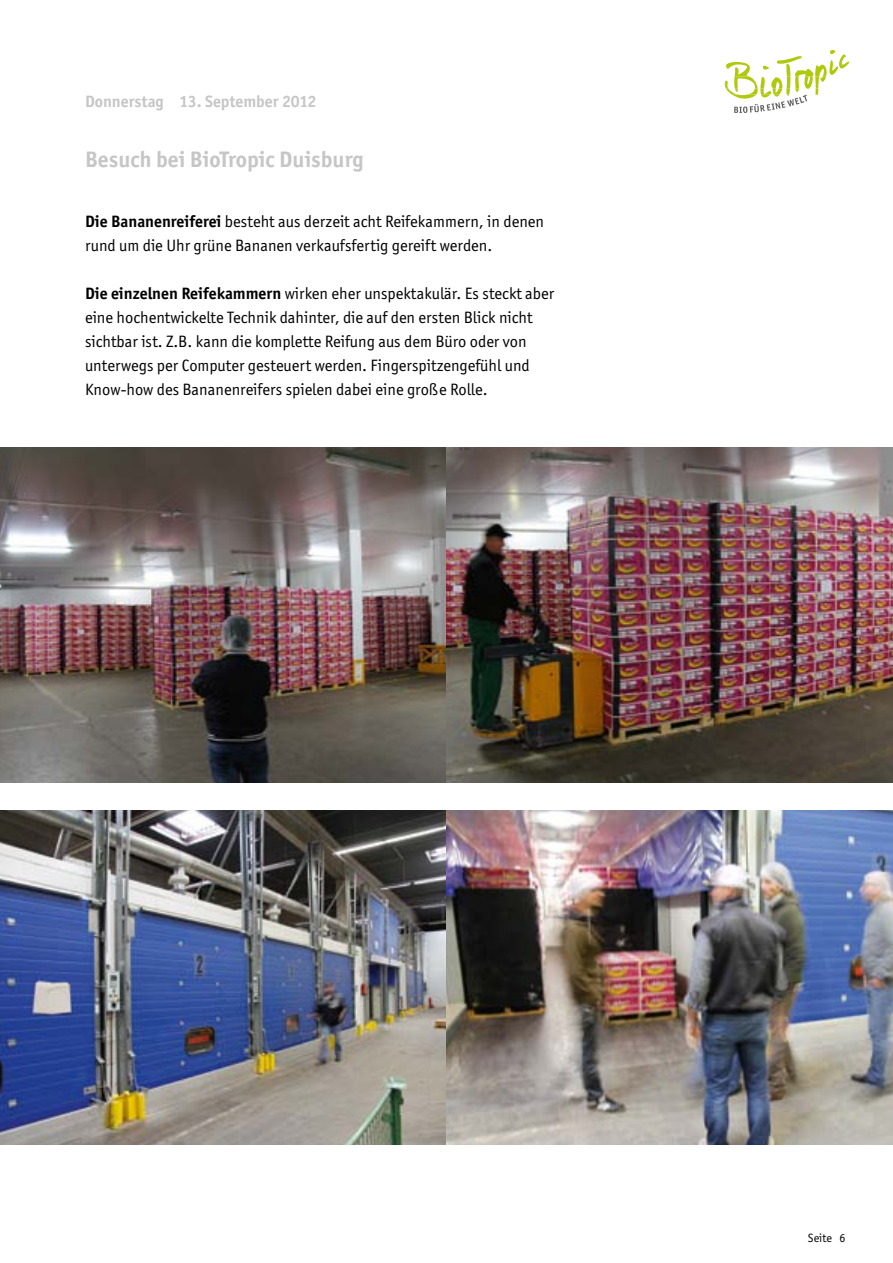
<style>
.page{position:relative;width:893px;height:1263px;background:#fff}
.page>*{position:absolute;margin:0;border:0;box-sizing:border-box;transform-origin:0 0}
.t1{font:700 22.5px "Officina Sans ITC";color:#c6c6c6}
.t2{font:16.5px/24px "Officina Sans ITC";color:#000}
.t3{font:700 16.5px "Officina Sans ITC";color:#c6c6c6}
.t4{font:12px "Officina Sans ITC";color:#000}
.s1{font-weight:700}
</style>
<div class="page">
<svg style="left:725px;top:50px;width:124px;height:63px"></svg>
<img style="left:0;top:448px;width:893px;height:334px">
<img style="left:0;top:810px;width:893px;height:335px">
<p class="t3" style="left:85px;top:91px;width:233px">Donnerstag 13. September 2012</p>
<h1 class="t1" style="left:85px;top:145px;width:280px">Besuch bei BioTropic Duisburg</h1>
<p class="t2" style="left:85px;top:209px;width:461px"><span class="s1">Die Bananenreiferei</span> besteht aus derzeit acht Reifekammern, in denen rund um die Uhr grüne Bananen verkaufsfertig gereift werden.</p>
<p class="t2" style="left:85px;top:281px;width:471px"><span class="s1">Die einzelnen Reifekammern</span> wirken eher unspektakulär. Es steckt aber eine hochentwickelte Technik dahinter, die auf den ersten Blick nicht sichtbar ist. Z.B. kann die komplette Reifung aus dem Büro oder von unterwegs per Computer gesteuert werden. Fingerspitzengefühl und Know-how des Bananenreifers spielen dabei eine große Rolle.</p>
<p class="t4" style="left:808px;top:1231px;width:39px">Seite 6</p>
</div>
